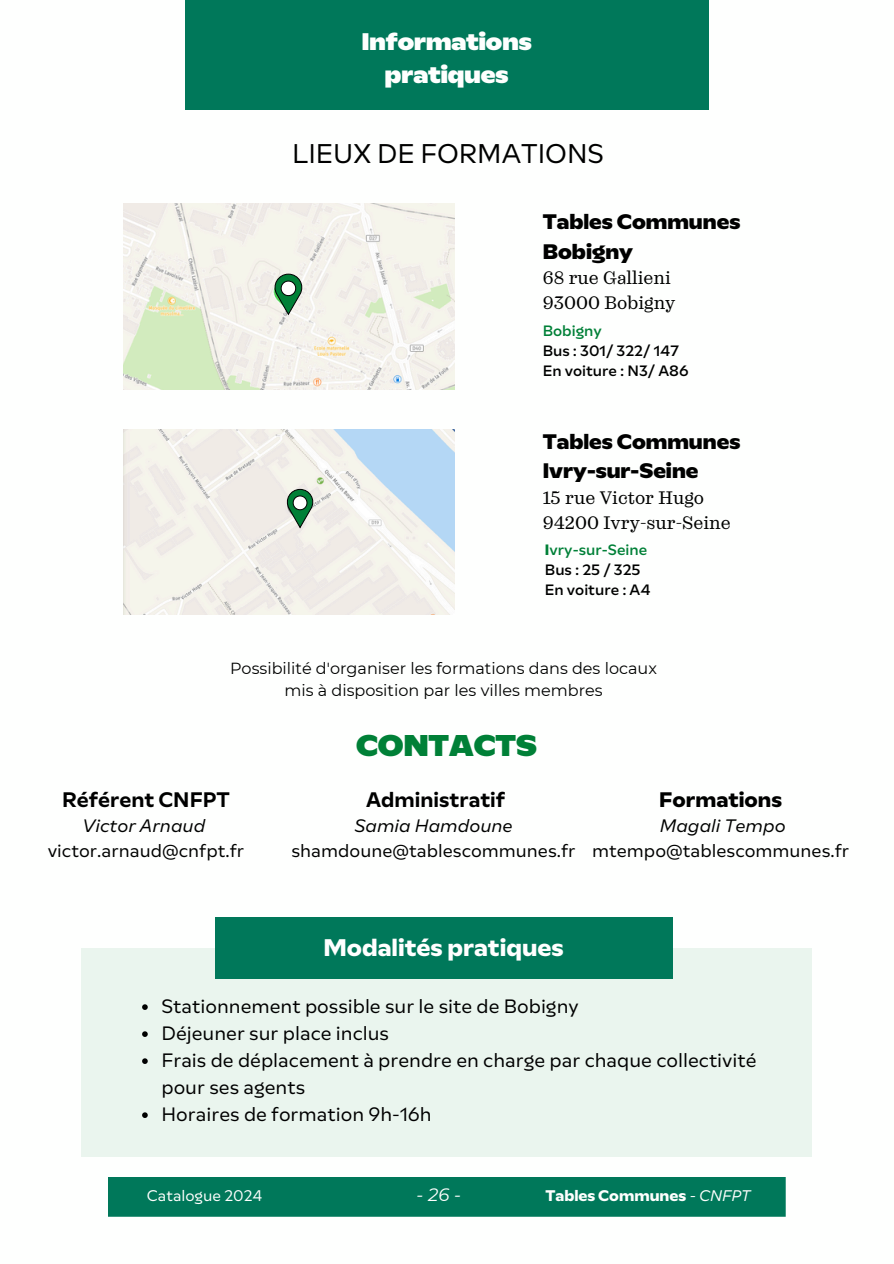
<style>
.page{position:relative;width:894px;height:1264px;background:#fff}
.page>*{position:absolute;margin:0;border:0;box-sizing:border-box;transform-origin:0 0}
.t1{font:900 30px "RB Multima";color:#008037}
.t2{font:27px "RB Multima";color:#000}
.t3{font:900 24px/32.7px "RB Multima";color:#fefffe;text-align:center}
.t4{font:700 24px "RB Multima";color:#fff}
.t5{font:800 21px/29.2px "RB Multima";color:#000}
.t6{font:600 21px "RB Multima";color:#000}
.t7{font:700 21px "RB Multima";color:#000}
.t8{font:19.35px/27px "RB Multima";color:#000}
.t9{font:18px/24.8px "RB Multima";color:#000;text-align:center}
.t10{font:18px/24.8px "RB Kreol Text";color:#000}
.t11{font:italic 18px "Montserrat";color:#fefffe}
.t12{font:16.05px "Montserrat";color:#000}
.t13{font:700 15.3px "RB Multima";color:#fefffe}
.t14{font:15.3px "RB Multima";color:#fefffe}
.t15{font:500 15px/20.2px "RB Multima";color:#000}
.s1{color:#008037}
.s2{font-weight:700;color:#008037}
.s3{font-style:italic}
.s4{font-weight:400;font-style:italic}
</style>
<div class="page">
<div style="left:81px;top:948px;width:730px;height:208px;background:#eaf5ee"></div>
<img style="left:123px;top:429px;width:331px;height:185px">
<svg style="left:284px;top:489px;width:31px;height:39px"></svg>
<div style="left:108px;top:1177px;width:677px;height:39px;background:#00785a"></div>
<img style="left:123px;top:204px;width:331px;height:185px">
<svg style="left:271px;top:273px;width:34px;height:42px"></svg>
<div style="left:185px;top:0;width:523px;height:110px;background:#00785a"></div>
<div style="left:215px;top:917px;width:457px;height:61px;background:#00785a"></div>
<svg style="left:142px;top:1004px;width:6px;height:5px"></svg>
<svg style="left:142px;top:1031px;width:6px;height:5px"></svg>
<svg style="left:142px;top:1058px;width:6px;height:5px"></svg>
<svg style="left:142px;top:1112px;width:6px;height:5px"></svg>
<h4 class="t3" style="left:362px;top:25px;width:171px">Informations pratiques</h4>
<h5 class="t2" style="left:292px;top:137px;width:313px">LIEUX DE FORMATIONS</h5>
<h5 class="t5" style="left:542px;top:207px;width:199px">Tables Communes<br>Bobigny</h5>
<h5 class="t10" style="left:542px;top:266px;width:134px">68 rue Gallieni<br>93000 Bobigny</h5>
<p class="t15" style="left:542px;top:320px;width:147px"><span class="s1">Bobigny<br></span>Bus : 301/ 322/ 147<br>En voiture : N3/ A86</p>
<h6 class="t5" style="left:542px;top:427px;width:199px">Tables Communes<br>Ivry-sur-Seine</h6>
<h6 class="t10" style="left:542px;top:485px;width:189px">15 rue Victor Hugo<br>94200 Ivry-sur-Seine</h6>
<p class="t15" style="left:544px;top:539px;width:107px"><span class="s2">I</span><span class="s1">vry-sur-Seine<br></span>Bus : 25 / 325<br>En voiture : A4</p>
<p class="t12" style="left:230px;top:658px;width:428px">Possibilité d'organiser les formations dans des locaux</p>
<p class="t12" style="left:284px;top:680px;width:320px">mis à disposition par les villes membres</p>
<h5 class="t6" style="left:62px;top:786px;width:169px">Référent CNFPT</h5>
<h5 class="t9" style="left:48px;top:813px;width:198px"><span class="s3">Victor Arnaud </span>victor.arnaud@cnfpt.fr</h5>
<p class="t1" style="left:356px;top:728px;width:182px">CONTACTS</p>
<h1 class="t6" style="left:366px;top:786px;width:141px">Administratif</h1>
<h1 class="t9" style="left:291px;top:813px;width:285px"><span class="s3">Samia Hamdoune </span>shamdoune@tablescommunes.fr</h1>
<h5 class="t7" style="left:659px;top:786px;width:124px">Formations</h5>
<h5 class="t9" style="left:592px;top:813px;width:258px"><span class="s3">Magali Tempo </span>mtempo@tablescommunes.fr</h5>
<h6 class="t4" style="left:323px;top:932px;width:242px">Modalités pratiques</h6>
<h3 class="t8" style="left:161px;top:993px;width:418px">Stationnement possible sur le site de Bobigny</h3>
<p class="t8" style="left:161px;top:1020px;width:229px">Déjeuner sur place inclus</p>
<p class="t8" style="left:161px;top:1047px;width:596px">Frais de déplacement à prendre en charge par chaque collectivité pour ses agents</p>
<p class="t8" style="left:161px;top:1101px;width:272px">Horaires de formation 9h-16h</p>
<p class="t11" style="left:416px;top:1183px;width:46px">-26-</p>
<h2 class="t14" style="left:147px;top:1186px;width:117px">Catalogue 2024</h2>
<p class="t13" style="left:545px;top:1186px;width:207px">Tables Communes <span class="s4">- CNFPT</span></p>
</div>
